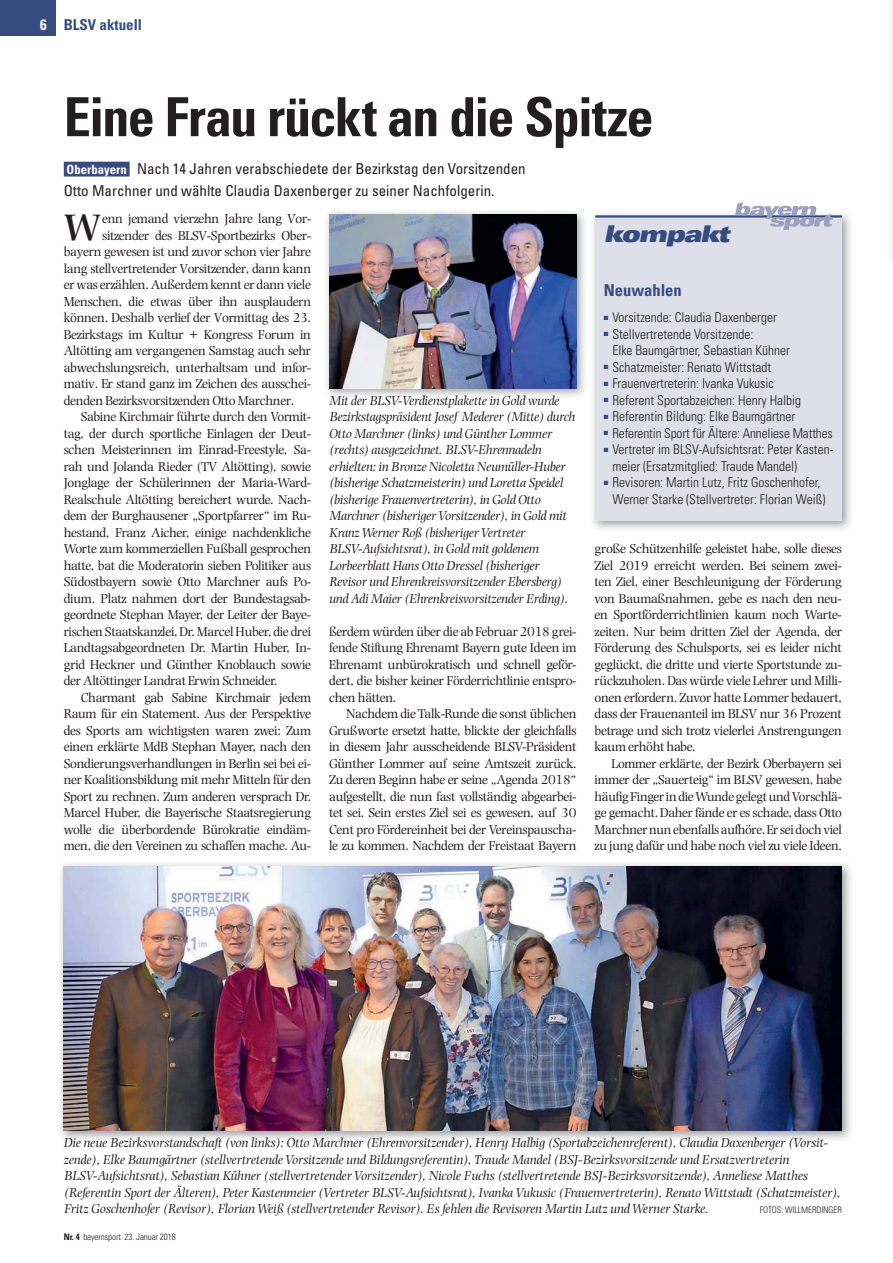
<style>
.page{position:relative;width:893px;height:1263px;background:#fff}
.page>*{position:absolute;margin:0;border:0;box-sizing:border-box;transform-origin:0 0}
.t1{font:700 condensed 54px "Univers LT Std";letter-spacing:-.03em;color:#231f20}
.t2{font:600 38.4px "Photina MT Std";color:#231f20}
.t3{font:23.1px "Univers LT Std X Black Ex Obl";letter-spacing:-.07em;color:#364c80;scale:.91 1}
.t4{font:700 condensed 16.5px "Univers LT Std";color:#364c80}
.t5{font:condensed 15px/22.5px "Univers LT Std";color:#231f20}
.t6{font:700 condensed 15px "Univers LT Std";color:#364c80}
.t7{font:13.5px/16.5px "Photina MT Std";letter-spacing:-.025em;color:#231f20;text-align:justify}
.t8{font:italic 13.5px/16.5px "Photina MT Std";letter-spacing:-.02em;color:#231f20}
.t9{font:300 condensed 13.5px/16.5px "Univers LT Std";color:#231f20}
.t10{font:300 condensed 9px "Univers LT Std";letter-spacing:-.01em;color:#231f20}
.s1{color:#fff}
.s2{font-weight:700;font-size:12.75px;color:#fff}
.s3{font-weight:700}
.s4{font-size:7.5px}
</style>
<div class="page">
<div style="left:0;top:0;width:55px;height:35px;background:#364c80"></div>
<div style="left:64px;top:162px;width:66px;height:15px;background:#364c80"></div>
<img style="left:60px;top:863px;width:791px;height:277px">
<img style="left:64px;top:867px;width:778px;height:264px">
<img style="left:592px;top:213px;width:259px;height:316px">
<div style="left:595px;top:216px;width:247px;height:304px;background:#dfdfe9"></div>
<hr style="left:595px;top:215px;width:247px;height:3px;background:#364c80">
<svg style="left:735px;top:202px;width:98px;height:28px"></svg>
<img style="left:326px;top:211px;width:259px;height:186px">
<img style="left:329px;top:215px;width:247px;height:173px">
<p class="t6" style="left:40px;top:18px;width:104px"><span class="s1">6</span> BLSV aktuell</p>
<h1 class="t1" style="left:64px;top:94px;width:591px">Eine Frau rückt an die Spitze</h1>
<p class="t5" style="left:64px;top:158px;width:463px"><span class="s2">Oberbayern</span> Nach 14 Jahren verabschiedete der Bezirkstag den Vorsitzenden<br>Otto Marchner und wählte Claudia Daxenberger zu seiner Nachfolgerin.</p>
<h2 class="t2" style="left:64px;top:204px;width:39px">W</h2>
<p class="t7" style="left:102px;top:211px;width:210px">enn jemand vierzehn Jahre lang Vor-</p>
<h3 class="t3" style="left:604px;top:220px;width:139px">kompakt</h3>
<p class="t4" style="left:604px;top:283px;width:79px">Neuwahlen</p>
<p class="t9" style="left:604px;top:310px;width:174px"><sup>■</sup> Vorsitzende: Claudia Daxenberger</p>
<p class="t9" style="left:612px;top:326px;width:179px;text-indent:-9px"><sup>■</sup> Stellvertretende Vorsitzende:<br>Elke Baumgärtner, Sebastian Kühner</p>
<p class="t9" style="left:604px;top:359px;width:169px"><sup>■</sup> Schatzmeister: Renato Wittstadt</p>
<p class="t9" style="left:604px;top:376px;width:171px"><sup>■</sup> Frauenvertreterin: Ivanka Vukusic</p>
<p class="t9" style="left:604px;top:392px;width:199px"><sup>■</sup> Referent Sportabzeichen: Henry Halbig</p>
<p class="t9" style="left:604px;top:409px;width:193px"><sup>■</sup> Referentin Bildung: Elke Baumgärtner</p>
<p class="t9" style="left:604px;top:425px;width:230px"><sup>■</sup> Referentin Sport für Ältere: Anneliese Matthes</p>
<p class="t9" style="left:612px;top:442px;width:223px;text-indent:-9px"><sup>■</sup> Vertreter im BLSV-Aufsichtsrat: Peter Kasten&shy;meier (Ersatzmitglied: Traude Mandel)</p>
<p class="t9" style="left:612px;top:475px;width:215px;text-indent:-9px"><sup>■</sup> Revisoren: Martin Lutz, Fritz Goschenhofer,<br>Werner Starke (Stellvertreter: Florian Weiß)</p>
<p class="t7" style="left:102px;top:228px;width:210px">sitzender des BLSV-Sportbezirks Ober-</p>
<p class="t7" style="left:64px;top:244px;width:249px">bayern gewesen ist und zuvor schon vier Jahre</p>
<p class="t7" style="left:64px;top:261px;width:249px">lang stellvertretender Vorsitzender, dann kann</p>
<p class="t7" style="left:64px;top:277px;width:249px">er was erzählen. Außerdem kennt er dann viele</p>
<p class="t7" style="left:64px;top:294px;width:249px">Menschen, die etwas über ihn ausplaudern</p>
<p class="t7" style="left:64px;top:310px;width:249px">können. Deshalb verlief der Vormittag des 23.</p>
<p class="t7" style="left:64px;top:327px;width:249px">Bezirkstags im Kultur + Kongress Forum in</p>
<p class="t7" style="left:64px;top:343px;width:249px">Altötting am vergangenen Samstag auch sehr</p>
<p class="t7" style="left:64px;top:360px;width:249px">abwechslungsreich, unterhaltsam und infor-</p>
<p class="t7" style="left:64px;top:376px;width:249px">mativ. Er stand ganz im Zeichen des ausschei-</p>
<p class="t7" style="left:64px;top:393px;width:232px">denden Bezirksvorsitzenden Otto Marchner.</p>
<p class="t7" style="left:81px;top:409px;width:232px">Sabine Kirchmair führte durch den Vormit-</p>
<p class="t7" style="left:64px;top:426px;width:249px">tag, der durch sportliche Einlagen der Deut-</p>
<p class="t7" style="left:64px;top:442px;width:249px">schen Meisterinnen im Einrad-Freestyle, Sa-</p>
<p class="t7" style="left:64px;top:459px;width:249px">rah und Jolanda Rieder (TV Altötting), sowie</p>
<p class="t7" style="left:64px;top:475px;width:249px">Jonglage der Schülerinnen der Maria-Ward-</p>
<p class="t7" style="left:64px;top:492px;width:249px">Realschule Altötting bereichert wurde. Nach-</p>
<p class="t7" style="left:64px;top:508px;width:249px">dem der Burghausener „Sportpfarrer“ im Ru-</p>
<p class="t7" style="left:64px;top:525px;width:249px">hestand, Franz Aicher, einige nachdenkliche</p>
<p class="t7" style="left:64px;top:541px;width:249px">Worte zum kommerziellen Fußball gesprochen</p>
<p class="t7" style="left:64px;top:558px;width:249px">hatte, bat die Moderatorin sieben Politiker aus</p>
<p class="t7" style="left:64px;top:574px;width:249px">Südostbayern sowie Otto Marchner aufs Po-</p>
<p class="t7" style="left:64px;top:591px;width:249px">dium. Platz nahmen dort der Bundestagsab-</p>
<p class="t7" style="left:64px;top:607px;width:249px">geordnete Stephan Mayer, der Leiter der Baye-</p>
<p class="t7" style="left:64px;top:624px;width:249px">rischen Staatskanzlei, Dr. Marcel Huber, die drei</p>
<p class="t7" style="left:64px;top:640px;width:249px">Landtagsabgeordneten Dr. Martin Huber, In-</p>
<p class="t7" style="left:64px;top:657px;width:249px">grid Heckner und Günther Knoblauch sowie</p>
<p class="t7" style="left:64px;top:673px;width:215px">der Altöttinger Landrat Erwin Schneider.</p>
<p class="t7" style="left:81px;top:690px;width:232px">Charmant gab Sabine Kirchmair jedem</p>
<p class="t7" style="left:64px;top:706px;width:249px">Raum für ein Statement. Aus der Perspektive</p>
<p class="t7" style="left:64px;top:723px;width:249px">des Sports am wichtigsten waren zwei: Zum</p>
<p class="t7" style="left:64px;top:739px;width:249px">einen erklärte MdB Stephan Mayer, nach den</p>
<p class="t7" style="left:64px;top:756px;width:249px">Sondierungsverhandlungen in Berlin sei bei ei-</p>
<p class="t7" style="left:64px;top:772px;width:249px">ner Koalitionsbildung mit mehr Mitteln für den</p>
<p class="t7" style="left:64px;top:789px;width:249px">Sport zu rechnen. Zum anderen versprach Dr.</p>
<p class="t7" style="left:64px;top:805px;width:249px">Marcel Huber, die Bayerische Staatsregierung</p>
<p class="t7" style="left:64px;top:822px;width:249px">wolle die überbordende Bürokratie eindäm-</p>
<p class="t7" style="left:64px;top:838px;width:249px">men, die den Vereinen zu schaffen mache. Au-</p>
<p class="t8" style="left:329px;top:393px;width:248px">Mit der BLSV-Verdienstplakette in Gold wurde Bezirkstagspräsident Josef Mederer (Mitte) durch Otto Marchner (links) und Günther Lommer (rechts) ausgezeichnet. BLSV-Ehrennadeln erhielten: in Bronze Nicoletta Neumüller-Huber (bisherige Schatzmeisterin) und Loretta Speidel (bisherige Frauenvertreterin), in Gold Otto Marchner (bisheriger Vorsitzender), in Gold mit Kranz Werner Roß (bisheriger Vertreter BLSV-Aufsichtsrat), in Gold mit goldenem Lorbeerblatt Hans Otto Dressel (bisheriger Revisor und Ehrenkreisvorsitzender Ebersberg) und Adi Maier (Ehrenkreisvorsitzender Erding).</p>
<p class="t7" style="left:594px;top:541px;width:249px">große Schützenhilfe geleistet habe, solle dieses Ziel 2019 erreicht werden. Bei seinem zwei&shy;ten Ziel, einer Beschleunigung der Förderung von Baumaßnahmen, gebe es nach den neu&shy;en Sportförderrichtlinien kaum noch Warte&shy;zeiten. Nur beim dritten Ziel der Agenda, der Förderung des Schulsports, sei es leider nicht geglückt, die dritte und vierte Sportstunde zu&shy;rückzuholen. Das würde viele Lehrer und Milli&shy;onen erfordern. Zuvor hatte Lommer bedauert, dass der Frauenanteil im BLSV nur 36 Prozent betrage und sich trotz vielerlei Anstrengungen kaum erhöht habe.</p>
<p class="t7" style="left:594px;top:756px;width:249px;text-indent:17px">Lommer erklärte, der Bezirk Oberbayern sei immer der „Sauerteig“ im BLSV gewesen, habe häufig Finger in die Wunde gelegt und Vorschlä&shy;ge gemacht. Daher fände er es schade, dass Otto Marchner nun ebenfalls aufhöre. Er sei doch viel zu jung dafür und habe noch viel zu viele Ideen.</p>
<p class="t7" style="left:329px;top:624px;width:249px">ßerdem würden über die ab Februar 2018 grei&shy;fende Stiftung Ehrenamt Bayern gute Ideen im Ehrenamt unbürokratisch und schnell geför&shy;dert, die bisher keiner Förderrichtlinie entspro&shy;chen hätten.</p>
<p class="t7" style="left:329px;top:706px;width:249px;text-indent:17px">Nachdem die Talk-Runde die sonst üblichen Grußworte ersetzt hatte, blickte der gleichfalls in diesem Jahr ausscheidende BLSV-Präsident Günther Lommer auf seine Amtszeit zurück.<br>Zu deren Beginn habe er seine „Agenda 2018“ aufgestellt, die nun fast vollständig abgearbei&shy;tet sei. Sein erstes Ziel sei es gewesen, auf 30<br>Cent pro Fördereinheit bei der Vereinspauscha&shy;le zu kommen. Nachdem der Freistaat Bayern</p>
<p class="t8" style="left:64px;top:1135px;width:778px">Die neue Bezirksvorstandschaft (von links): Otto Marchner (Ehrenvorsitzender), Henry Halbig (Sportabzeichenreferent), Claudia Daxenberger (Vorsit&shy;zende), Elke Baumgärtner (stellvertretende Vorsitzende und Bildungsreferentin), Traude Mandel (BSJ-Bezirksvorsitzende und Ersatzvertreterin BLSV-Aufsichtsrat), Sebastian Kühner (stellvertretender Vorsitzender), Nicole Fuchs (stellvertretende BSJ-Bezirksvorsitzende), Anneliese Matthes (Referentin Sport der Älteren), Peter Kastenmeier (Vertreter BLSV-Aufsichtsrat), Ivanka Vukusic (Frauenvertreterin), Renato Wittstadt (Schatzmeister), Fritz Goschenhofer (Revisor), Florian Weiß (stellvertretender Revisor). Es fehlen die Revisoren Martin Lutz und Werner Starke.</p>
<p class="t10" style="left:760px;top:1206px;width:84px">FOTOS: WILLMERDINGER</p>
<p class="t10" style="left:64px;top:1233px;width:113px"><span class="s3">Nr. 4</span><span class="s4">·</span> bayernsport <span class="s4">·</span> 23. Januar 2018</p>
</div>
